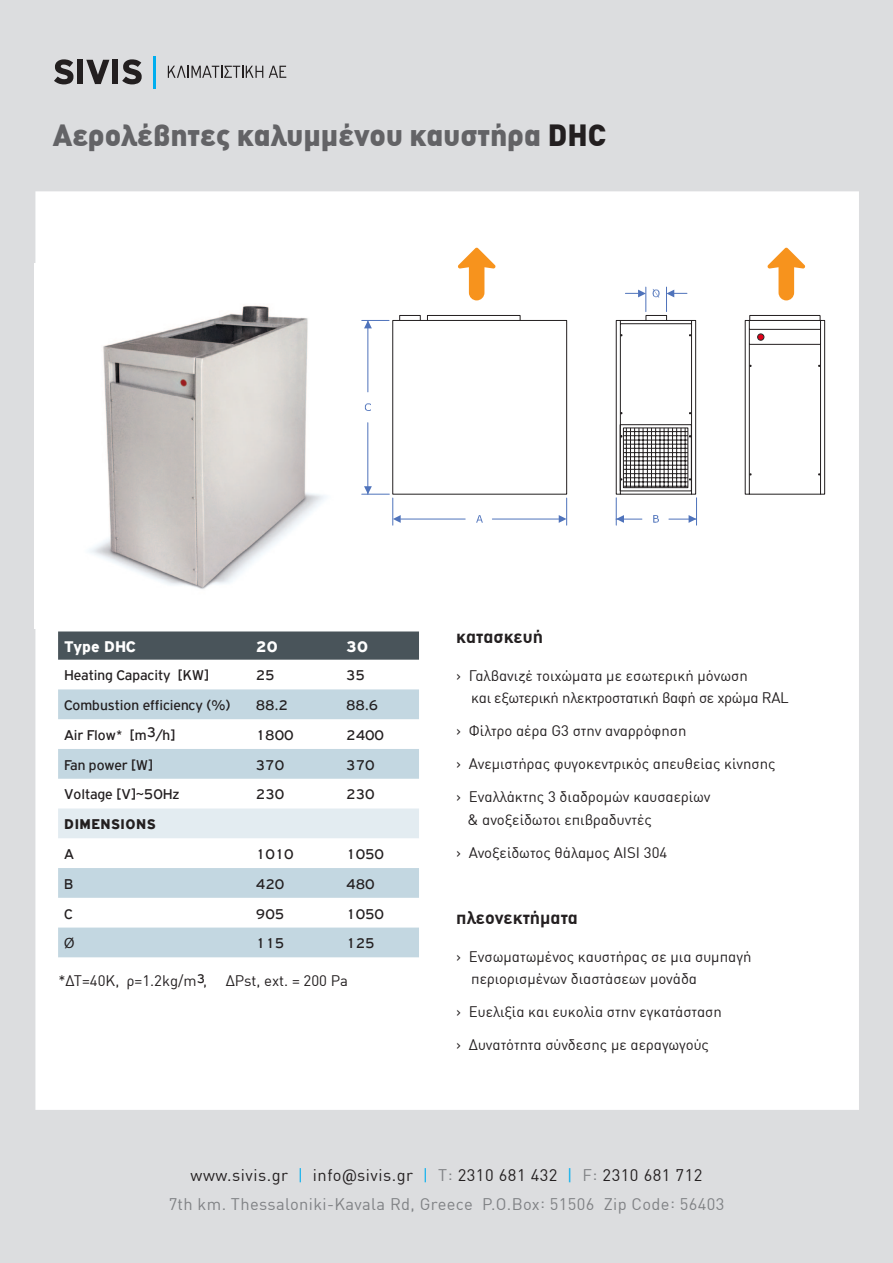
<style>
.page{position:relative;width:893px;height:1263px;background:#dcdddf}
.page>*{position:absolute;margin:0;border:0;box-sizing:border-box;transform-origin:0 0}
.t1{font:900 30px "DIN Greek";color:#636366}
.t2{font:700 18px "DIN Greek";color:#231f20}
.t3{font:16.5px/28.5px "DIN Greek";letter-spacing:.02em;color:#808285;text-align:center}
.t4{font:900 16.5px "PF Highway Gothic";color:#fff}
.t5{font:15px/22.5px "DIN Greek";color:#231f20}
.t6{font:15px "PF Highway Gothic";color:#231f20}
.t7{font:15px/22.5px "DIN Greek";letter-spacing:-.02em;color:#231f20}
.t8{font:900 15px "PF Highway Gothic";letter-spacing:.04em;color:#231f20}
.t9{font:15px "Myriad Pro";color:#231f20}
.s1{color:#231f20}
.s2{color:#00aeef}
.s3{font-family:"Roboto";color:#231f20}
</style>
<div class="page">
<div style="left:35px;top:191px;width:824px;height:919px;background:#fff"></div>
<svg style="left:54px;top:59px;width:19px;height:25px"></svg>
<div style="left:77px;top:60px;width:6px;height:24px;background:#231f20"></div>
<svg style="left:86px;top:60px;width:23px;height:24px"></svg>
<div style="left:112px;top:60px;width:6px;height:24px;background:#231f20"></div>
<svg style="left:122px;top:59px;width:20px;height:25px"></svg>
<hr style="left:154px;top:56px;width:2px;height:33px;background:#00aeef">
<svg style="left:168px;top:66px;width:95px;height:12px"></svg>
<svg style="left:269px;top:66px;width:17px;height:12px"></svg>
<svg style="left:58px;top:631px;width:361px;height:29px;background:#4e585e"></svg>
<svg style="left:58px;top:689px;width:361px;height:268px;background:#e1ebf0"></svg>
<div style="left:58px;top:808px;width:361px;height:30px;background:#e3ecf1"></div>
<img style="left:34px;top:264px;width:342px;height:364px">
<svg style="left:362px;top:320px;width:205px;height:205px;background:#f5f6f9"></svg>
<hr style="left:401px;top:519px;width:64px;height:1px;background:#4f73bb">
<hr style="left:492px;top:519px;width:67px;height:1px;background:#4f73bb">
<div style="left:399px;top:315px;width:217px;height:180px;background:#fff"></div>
<svg style="left:616px;top:248px;width:209px;height:277px;background:#eeecea"></svg>
<svg style="left:458px;top:248px;width:37px;height:52px;background:#fbcb93"></svg>
<h1 class="t1" style="left:53px;top:117px;width:555px">Αερολέβητες καλυμμένου καυστήρα <span class="s1">DHC</span></h1>
<p class="t4" style="left:64px;top:637px;width:73px">Type DHC</p>
<p class="t4" style="left:256px;top:637px;width:23px">20</p>
<p class="t4" style="left:346px;top:637px;width:23px">30</p>
<p class="t6" style="left:64px;top:667px;width:146px">Heating Capacity [KW]</p>
<p class="t6" style="left:256px;top:667px;width:20px">25</p>
<p class="t6" style="left:346px;top:667px;width:20px">35</p>
<p class="t6" style="left:64px;top:697px;width:168px">Combustion efficiency (%)</p>
<p class="t6" style="left:256px;top:697px;width:34px">88.2</p>
<p class="t6" style="left:346px;top:697px;width:34px">88.6</p>
<p class="t6" style="left:64px;top:727px;width:113px">Air Flow* [m3/h]</p>
<p class="t6" style="left:256px;top:727px;width:39px">1800</p>
<p class="t6" style="left:346px;top:727px;width:39px">2400</p>
<p class="t6" style="left:64px;top:757px;width:90px">Fan power [W]</p>
<p class="t6" style="left:256px;top:757px;width:30px">370</p>
<p class="t6" style="left:346px;top:757px;width:30px">370</p>
<p class="t6" style="left:64px;top:786px;width:117px">Voltage [V]~50Hz</p>
<p class="t6" style="left:256px;top:786px;width:30px">230</p>
<p class="t6" style="left:346px;top:786px;width:30px">230</p>
<p class="t8" style="left:64px;top:816px;width:93px">DIMENSIONS</p>
<p class="t6" style="left:64px;top:846px;width:11px">A</p>
<p class="t6" style="left:256px;top:846px;width:39px">1010</p>
<p class="t6" style="left:346px;top:846px;width:39px">1050</p>
<p class="t6" style="left:64px;top:876px;width:11px">B</p>
<p class="t6" style="left:256px;top:876px;width:30px">420</p>
<p class="t6" style="left:346px;top:876px;width:30px">480</p>
<p class="t6" style="left:64px;top:905px;width:10px">C</p>
<p class="t6" style="left:256px;top:905px;width:30px">905</p>
<p class="t6" style="left:346px;top:905px;width:39px">1050</p>
<p class="t9" style="left:64px;top:935px;width:12px">Ø</p>
<p class="t6" style="left:256px;top:935px;width:30px">115</p>
<p class="t6" style="left:346px;top:935px;width:30px">125</p>
<p class="t5" style="left:59px;top:970px;width:291px">*ΔΤ=40Κ, ρ=1.2kg/m<sup>3</sup>, ΔPst, ext. = 200 Pa</p>
<p class="t2" style="left:456px;top:626px;width:88px">κατασκευή</p>
<p class="t7" style="left:471px;top:664px;width:319px;text-indent:-15px">› Γαλβανιζέ τοιχώματα με εσωτερική μόνωση<br>και εξωτερική ηλεκτροστατική βαφή σε χρώμα RAL</p>
<p class="t5" style="left:456px;top:719px;width:232px">› Φίλτρο αέρα G3 στην αναρρόφηση</p>
<p class="t5" style="left:456px;top:752px;width:321px">› Ανεμιστήρας φυγοκεντρικός απευθείας κίνησης</p>
<p class="t5" style="left:467px;top:785px;width:245px;text-indent:-11px">› Εναλλάκτης 3 διαδρομών καυσαερίων &amp; ανοξείδωτοι επιβραδυντές</p>
<p class="t5" style="left:456px;top:841px;width:213px">› Ανοξείδωτος θάλαμος AISI 304</p>
<p class="t2" style="left:456px;top:907px;width:123px">πλεονεκτήματα</p>
<p class="t5" style="left:471px;top:945px;width:282px;text-indent:-15px">› Ενσωματωμένος καυστήρας σε μια συμπαγή περιορισμένων διαστάσεων μονάδα</p>
<p class="t5" style="left:456px;top:1001px;width:267px">› Ευελιξία και ευκολία στην εγκατάσταση</p>
<p class="t5" style="left:456px;top:1034px;width:254px">› Δυνατότητα σύνδεσης με αεραγωγούς</p>
<p class="t3" style="left:169px;top:1161px;width:557px"><span class="s1">www.sivis.gr</span> <span class="s2">|</span> <span class="s1">info</span><span class="s3">@</span><span class="s1">sivis.gr</span> <span class="s2">|</span> T: <span class="s1">2310 681 432</span> <span class="s2">|</span> F: <span class="s1">2310 681 712<br></span>7th km. Thessaloniki-Kavala Rd, Greece P.O.Box: 51506 Zip Code: 56403</p>
</div>
